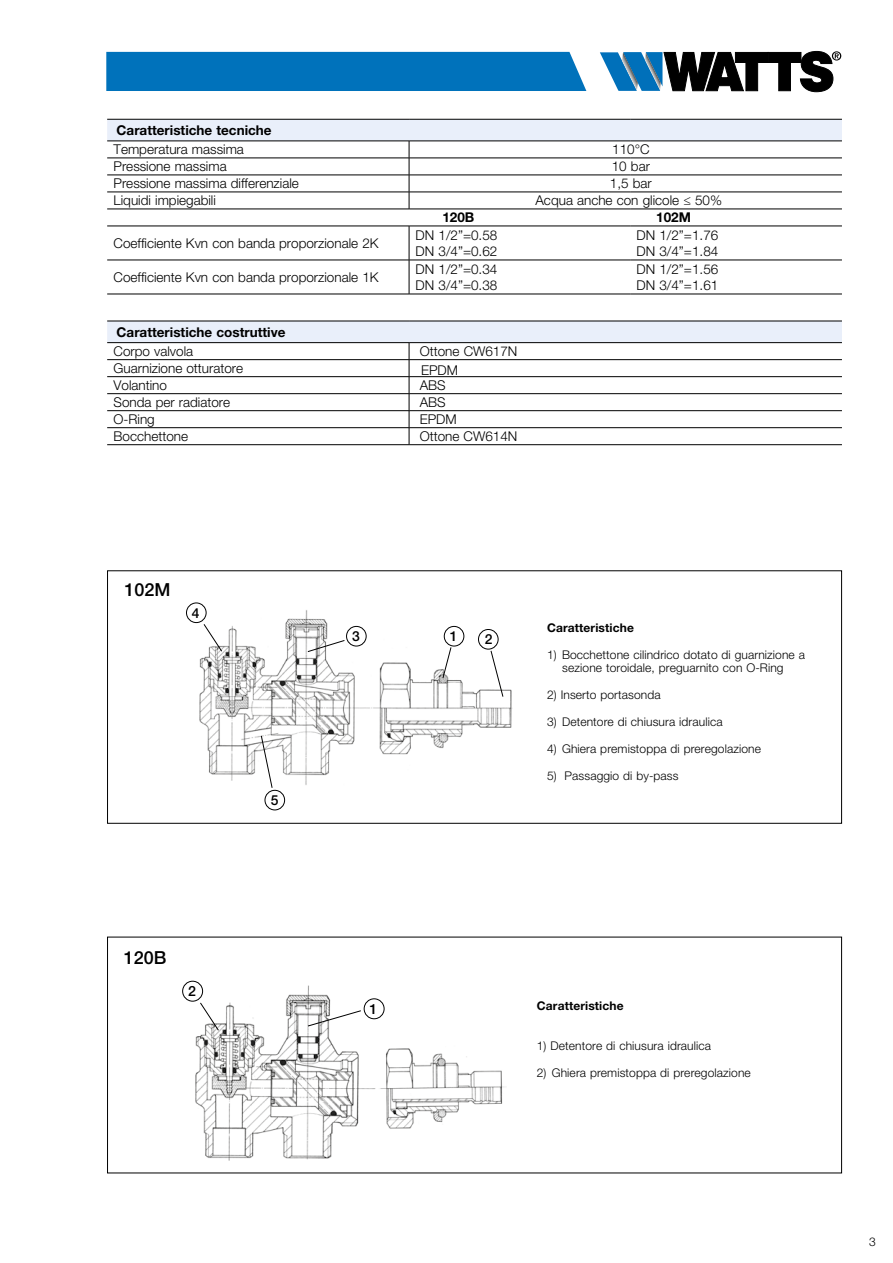
<style>
.page{position:relative;width:893px;height:1263px;background:#fff}
.page>*{position:absolute;margin:0;border:0;box-sizing:border-box;transform-origin:0 0}
.t1{font:500 18px "Helvetica Neue LT Std";color:#000}
.t2{font:500 14.1px "Helvetica Neue LT Std";color:#000}
.t3{font:500 13.8px "Helvetica Neue LT Std";color:#000}
.t4{font:300 13.5px/16.5px "Helvetica Neue LT Std";color:#000}
.t5{font:700 13.5px "Helvetica Neue LT Std";color:#000}
.t6{font:300 12px/13.5px "Helvetica Neue LT Std";letter-spacing:.01em;color:#000;text-align:center}
.t7{font:700 12px "Helvetica Neue LT Std";letter-spacing:.01em;color:#000}
</style>
<div class="page">
<svg style="left:600px;top:51px;width:241px;height:41px"></svg>
<div style="left:106px;top:52px;width:480px;height:39px;background:#0072bb"></div>
<div style="left:107px;top:570px;width:735px;height:254px;border:1px solid #000"></div>
<img style="left:199px;top:607px;width:314px;height:178px">
<svg style="left:203px;top:623px;width:19px;height:29px"></svg>
<svg style="left:307px;top:640px;width:38px;height:12px"></svg>
<svg style="left:261px;top:735px;width:12px;height:53px"></svg>
<svg style="left:442px;top:647px;width:10px;height:32px"></svg>
<svg style="left:490px;top:650px;width:14px;height:47px"></svg>
<div style="left:186px;top:603px;width:20px;height:20px;border:1px solid #000;border-radius:50%"></div>
<div style="left:346px;top:626px;width:20px;height:20px;border:1px solid #000;border-radius:50%"></div>
<div style="left:265px;top:790px;width:20px;height:20px;border:1px solid #000;border-radius:50%"></div>
<div style="left:444px;top:626px;width:20px;height:20px;border:1px solid #000;border-radius:50%"></div>
<div style="left:478px;top:629px;width:20px;height:20px;border:1px solid #000;border-radius:50%"></div>
<img style="left:193px;top:984px;width:312px;height:177px">
<svg style="left:200px;top:1002px;width:19px;height:29px"></svg>
<div style="left:182px;top:981px;width:21px;height:20px;border:1px solid #000;border-radius:50%"></div>
<svg style="left:307px;top:1010px;width:55px;height:17px"></svg>
<div style="left:364px;top:998px;width:20px;height:21px;border:1px solid #000;border-radius:50%"></div>
<hr style="left:107px;top:444px;width:302px;height:1px;background:#000">
<hr style="left:409px;top:444px;width:433px;height:1px;background:#000">
<svg style="left:107px;top:321px;width:735px;height:123px"></svg>
<hr style="left:107px;top:209px;width:302px;height:1px;background:#000">
<hr style="left:409px;top:209px;width:221px;height:1px;background:#000">
<hr style="left:630px;top:209px;width:212px;height:1px;background:#000">
<hr style="left:107px;top:226px;width:302px;height:1px;background:#000">
<hr style="left:409px;top:226px;width:221px;height:1px;background:#000">
<hr style="left:630px;top:226px;width:212px;height:1px;background:#000">
<hr style="left:107px;top:260px;width:302px;height:1px;background:#000">
<hr style="left:409px;top:260px;width:221px;height:1px;background:#000">
<hr style="left:630px;top:260px;width:212px;height:1px;background:#000">
<hr style="left:107px;top:294px;width:302px;height:1px;background:#000">
<hr style="left:409px;top:294px;width:221px;height:1px;background:#000">
<hr style="left:630px;top:294px;width:212px;height:1px;background:#000">
<svg style="left:107px;top:119px;width:735px;height:90px"></svg>
<hr style="left:409px;top:226px;width:1px;height:34px;background:#000">
<hr style="left:409px;top:260px;width:1px;height:34px;background:#000">
<p class="t5" style="left:117px;top:122px;width:157px">Caratteristiche tecniche</p>
<p class="t4" style="left:114px;top:141px;width:132px">Temperatura massima</p>
<p class="t4" style="left:612px;top:141px;width:39px">110°C</p>
<p class="t4" style="left:114px;top:158px;width:115px">Pressione massima</p>
<p class="t4" style="left:612px;top:158px;width:40px">10 bar</p>
<p class="t4" style="left:114px;top:175px;width:187px">Pressione massima differenziale</p>
<p class="t4" style="left:610px;top:175px;width:43px">1,5 bar</p>
<p class="t4" style="left:114px;top:192px;width:104px">Liquidi impiegabili</p>
<p class="t4" style="left:535px;top:192px;width:188px">Acqua anche con glicole ≤ 50%</p>
<p class="t5" style="left:442px;top:209px;width:34px">120B</p>
<p class="t5" style="left:656px;top:209px;width:36px">102M</p>
<p class="t4" style="left:114px;top:234px;width:266px">Coefficiente Kvn con banda proporzionale 2K</p>
<p class="t4" style="left:416px;top:226px;width:83px">DN 1/2”=0.58<br>DN 3/4”=0.62</p>
<p class="t4" style="left:637px;top:226px;width:83px">DN 1/2”=1.76<br>DN 3/4”=1.84</p>
<p class="t4" style="left:114px;top:268px;width:266px">Coefficiente Kvn con banda proporzionale 1K</p>
<p class="t4" style="left:416px;top:260px;width:83px">DN 1/2”=0.34<br>DN 3/4”=0.38</p>
<p class="t4" style="left:637px;top:260px;width:83px">DN 1/2”=1.56<br>DN 3/4”=1.61</p>
<p class="t5" style="left:117px;top:323px;width:170px">Caratteristiche costruttive</p>
<p class="t4" style="left:114px;top:343px;width:81px">Corpo valvola</p>
<p class="t4" style="left:420px;top:343px;width:99px">Ottone CW617N</p>
<p class="t4" style="left:114px;top:360px;width:131px">Guarnizione otturatore</p>
<p class="t4" style="left:421px;top:361px;width:39px">EPDM</p>
<p class="t4" style="left:114px;top:377px;width:55px">Volantino</p>
<p class="t4" style="left:420px;top:377px;width:28px">ABS</p>
<p class="t4" style="left:114px;top:394px;width:118px">Sonda per radiatore</p>
<p class="t4" style="left:420px;top:394px;width:28px">ABS</p>
<p class="t4" style="left:114px;top:411px;width:43px">O-Ring</p>
<p class="t4" style="left:420px;top:411px;width:39px">EPDM</p>
<p class="t4" style="left:114px;top:428px;width:76px">Bocchettone</p>
<p class="t4" style="left:420px;top:428px;width:99px">Ottone CW614N</p>
<h1 class="t1" style="left:125px;top:579px;width:48px">102M</h1>
<p class="t3" style="left:192px;top:604px;width:9px">4</p>
<h1 class="t1" style="left:124px;top:947px;width:44px">120B</h1>
<p class="t2" style="left:188px;top:983px;width:9px">2</p>
<p class="t3" style="left:271px;top:792px;width:9px">5</p>
<p class="t3" style="left:352px;top:628px;width:9px">3</p>
<p class="t3" style="left:450px;top:628px;width:9px">1</p>
<p class="t3" style="left:485px;top:631px;width:9px">2</p>
<p class="t7" style="left:547px;top:620px;width:88px">Caratteristiche</p>
<p class="t6" style="left:547px;top:647px;width:259px">1) Bocchettone cilindrico dotato di guarnizione a sezione toroidale, preguarnito con O-Ring</p>
<p class="t6" style="left:547px;top:688px;width:115px">2) Inserto portasonda</p>
<p class="t6" style="left:547px;top:715px;width:177px">3) Detentore di chiusura idraulica</p>
<p class="t6" style="left:547px;top:742px;width:215px">4) Ghiera premistoppa di preregolazione</p>
<p class="t6" style="left:547px;top:769px;width:133px">5) Passaggio di by-pass</p>
<p class="t2" style="left:370px;top:1000px;width:9px">1</p>
<p class="t7" style="left:537px;top:998px;width:88px">Caratteristiche</p>
<p class="t6" style="left:537px;top:1039px;width:176px">1) Detentore di chiusura idraulica</p>
<p class="t6" style="left:537px;top:1066px;width:215px">2) Ghiera premistoppa di preregolazione</p>
<p class="t6" style="left:869px;top:1235px;width:8px">3</p>
</div>
